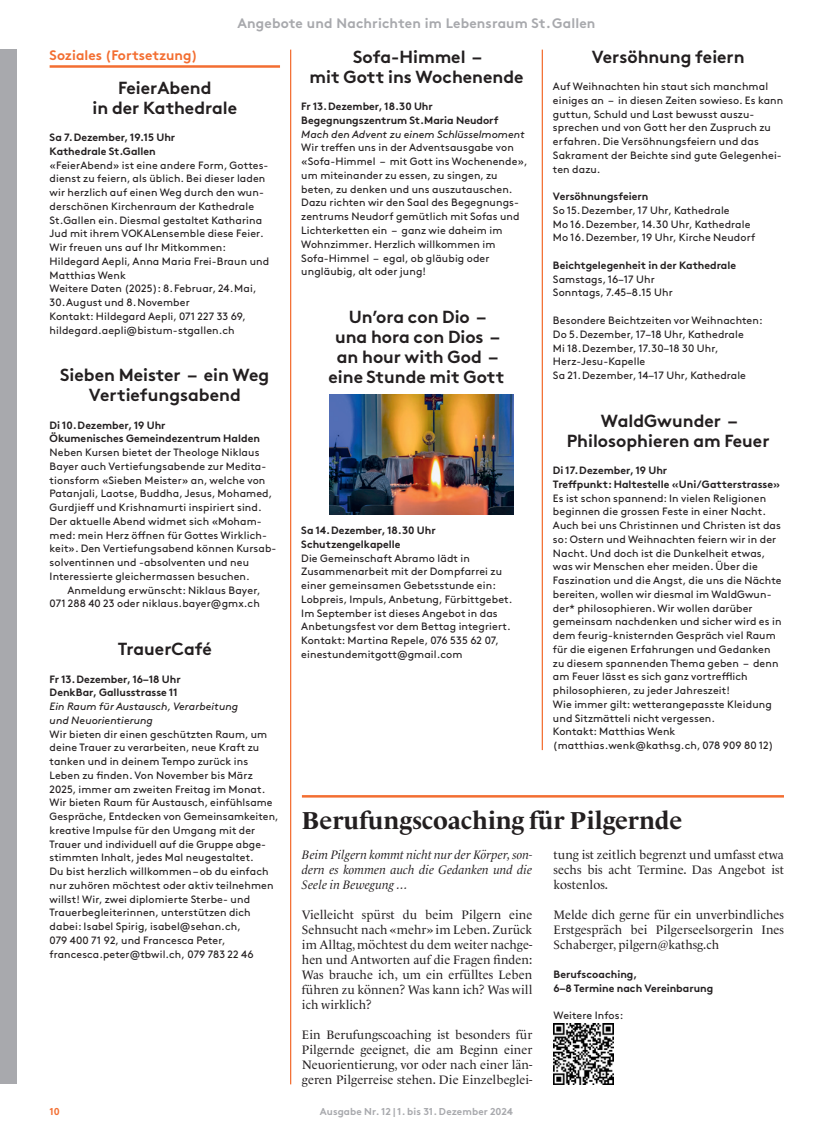
<style>
.page{position:relative;width:833px;height:1134px;background:#fff}
.page>*{position:absolute;margin:0;border:0;box-sizing:border-box;transform-origin:0 0}
.t1{font:700 25px "Le Monde Livre Pro";letter-spacing:-.005em;color:#231f20}
.t2{font:700 17.5px/20px "Brown Pro";color:#231f20;text-align:center}
.t3{font:700 13.75px "Brown Pro";letter-spacing:.01em;color:#a8a9ad}
.t4{font:700 13.75px "Brown Pro";color:#f36e31}
.t5{font:12.5px/15px "Le Monde Livre Pro";letter-spacing:.005em;color:#231f20;text-align:justify}
.t6{font:italic 12.5px/15px "Le Monde Livre Pro";letter-spacing:.005em;color:#231f20;text-align:justify}
.t7{font:10.62px/13.8px "Brown Pro";letter-spacing:.01em;color:#231f20}
.t8{font:700 10.62px/13.8px "Brown Pro";color:#231f20}
.t9{font:italic 10.62px/13.8px "Brown Pro";letter-spacing:.005em;color:#231f20}
.t10{font:700 10px "Brown Pro";letter-spacing:.01em;color:#a8a9ad}
.t11{font:700 10px "Brown Pro";color:#f36e31}
</style>
<div class="page">
<div style="left:0;top:50px;width:17px;height:1034px;background:#a8a9ad"></div>
<hr style="left:50px;top:65px;width:230px;height:3px;background:#f36e31">
<img style="left:330px;top:394px;width:184px;height:120px">
<hr style="left:542px;top:50px;width:1px;height:700px;background:#f36e31">
<hr style="left:290px;top:50px;width:1px;height:1034px;background:#f36e31">
<hr style="left:302px;top:795px;width:482px;height:3px;background:#f36e31">
<img style="left:553px;top:1024px;width:61px;height:60px">
<p class="t3" style="left:237px;top:12px;width:359px">Angebote und Nachrichten im Lebensraum St.Gallen</p>
<p class="t4" style="left:50px;top:44px;width:150px">Soziales (Fortsetzung)</p>
<h2 class="t2" style="left:93px;top:76px;width:146px">FeierAbend<br>in der Kathedrale</h2>
<p class="t8" style="left:50px;top:129px;width:127px">Sa 7.Dezember, 19.15 Uhr<br>Kathedrale St.Gallen</p>
<p class="t7" style="left:50px;top:157px;width:221px">«FeierAbend» ist eine andere Form, Gottes&shy;dienst zu feiern, als üblich. Bei dieser laden wir herzlich auf einen Weg durch den wun&shy;derschönen Kirchenraum der Kathedrale St.Gallen ein. Diesmal gestaltet Katharina Jud mit ihrem VOKALensemble diese Feier.<br>Wir freuen uns auf Ihr Mitkommen:<br>Hildegard Aepli, Anna Maria Frei-Braun und Matthias Wenk<br>Weitere Daten (2025): 8.Februar, 24.Mai, 30.August und 8.November<br>Kontakt: Hildegard Aepli, 071 227 33 69, hildegard.aepli@bistum-stgallen.ch</p>
<h2 class="t2" style="left:60px;top:363px;width:211px">Sieben Meister – ein Weg<br>Vertiefungsabend</h2>
<p class="t8" style="left:50px;top:417px;width:212px">Di 10.Dezember, 19 Uhr<br>Ökumenisches Gemeindezentrum Halden</p>
<p class="t7" style="left:50px;top:445px;width:228px">Neben Kursen bietet der Theologe Niklaus Bayer auch Vertiefungsabende zur Medita&shy;tionsform «Sieben Meister» an, welche von Patanjali, Laotse, Buddha, Jesus, Mohamed, Gurdjieff und Krishnamurti inspiriert sind.<br>Der aktuelle Abend widmet sich «Moham&shy;med: mein Herz öffnen für Gottes Wirklich&shy;keit». Den Vertiefungsabend können Kursab&shy;solventinnen und -absolventen und neu Interessierte gleichermassen besuchen.</p>
<p class="t7" style="left:50px;top:582px;width:213px;text-align:right">Anmeldung erwünscht: Niklaus Bayer,<br>071 288 40 23 oder niklaus.bayer@gmx.ch</p>
<h2 class="t2" style="left:118px;top:637px;width:96px">TrauerCafé</h2>
<p class="t8" style="left:50px;top:671px;width:133px">Fr 13.Dezember, 16–18 Uhr<br>DenkBar, Gallusstrasse 11</p>
<p class="t9" style="left:50px;top:698px;width:190px">Ein Raum für Austausch, Verarbeitung und Neuorientierung</p>
<p class="t7" style="left:50px;top:726px;width:231px">Wir bieten dir einen geschützten Raum, um deine Trauer zu verarbeiten, neue Kraft zu tanken und in deinem Tempo zurück ins Leben zu finden. Von November bis März 2025, immer am zweiten Freitag im Monat.<br>Wir bieten Raum für Austausch, einfühlsame Gespräche, Entdecken von Gemeinsamkeiten, kreative Impulse für den Umgang mit der Trauer und individuell auf die Gruppe abge&shy;stimmten Inhalt, jedes Mal neugestaltet.<br>Du bist herzlich willkommen – ob du einfach nur zuhören möchtest oder aktiv teilnehmen willst! Wir, zwei diplomierte Sterbe- und Trauerbegleiterinnen, unterstützen dich dabei: Isabel Spirig, isabel@sehan.ch,<br>079 400 71 92, und Francesca Peter, francesca.peter@tbwil.ch, 079 783 22 46</p>
<h2 class="t2" style="left:309px;top:45px;width:215px">Sofa-Himmel –<br>mit Gott ins Wochenende</h2>
<p class="t8" style="left:301px;top:99px;width:199px">Fr 13.Dezember, 18.30 Uhr<br>Begegnungszentrum St.Maria Neudorf</p>
<p class="t9" style="left:301px;top:126px;width:225px">Mach den Advent zu einem Schlüsselmoment</p>
<p class="t7" style="left:301px;top:140px;width:228px">Wir treffen uns in der Adventsausgabe von «Sofa-Himmel – mit Gott ins Wochenende», um miteinander zu essen, zu singen, zu beten, zu denken und uns auszutauschen.<br>Dazu richten wir den Saal des Begegnungs&shy;zentrums Neudorf gemütlich mit Sofas und Lichterketten ein – ganz wie daheim im Wohnzimmer. Herzlich willkommen im Sofa-Himmel – egal, ob gläubig oder ungläubig, alt oder jung!</p>
<h2 class="t2" style="left:328px;top:305px;width:177px">Un’ora con Dio –<br>una hora con Dios – an hour with God – eine Stunde mit Gott</h2>
<p class="t8" style="left:301px;top:522px;width:136px">Sa 14.Dezember, 18.30 Uhr<br>Schutzengelkapelle</p>
<p class="t7" style="left:301px;top:550px;width:213px">Die Gemeinschaft Abramo lädt in Zusammenarbeit mit der Dompfarrei zu einer gemeinsamen Gebetsstunde ein:<br>Lobpreis, Impuls, Anbetung, Fürbittgebet.<br>Im September ist dieses Angebot in das Anbetungsfest vor dem Bettag integriert.<br>Kontakt: Martina Repele, 076 535 62 07, einestundemitgott@gmail.com</p>
<h2 class="t2" style="left:591px;top:45px;width:154px">Versöhnung feiern</h2>
<p class="t7" style="left:553px;top:79px;width:232px">Auf Weihnachten hin staut sich manchmal einiges an – in diesen Zeiten sowieso. Es kann guttun, Schuld und Last bewusst auszu&shy;sprechen und von Gott her den Zuspruch zu erfahren. Die Versöhnungsfeiern und das Sakrament der Beichte sind gute Gelegenhei&shy;ten dazu.</p>
<p class="t8" style="left:553px;top:189px;width:97px">Versöhnungsfeiern</p>
<p class="t7" style="left:553px;top:203px;width:204px">So 15.Dezember, 17 Uhr, Kathedrale<br>Mo 16.Dezember, 14.30 Uhr, Kathedrale<br>Mo 16.Dezember, 19 Uhr, Kirche Neudorf</p>
<p class="t8" style="left:553px;top:257px;width:185px">Beichtgelegenheit in der Kathedrale</p>
<p class="t7" style="left:553px;top:271px;width:121px">Samstags, 16–17 Uhr<br>Sonntags, 7.45–8.15 Uhr</p>
<p class="t7" style="left:553px;top:313px;width:211px">Besondere Beichtzeiten vor Weihnachten:<br>Do 5.Dezember, 17–18 Uhr, Kathedrale<br>Mi 18.Dezember, 17.30–18 30 Uhr, Herz-Jesu-Kapelle<br>Sa 21.Dezember, 14–17 Uhr, Kathedrale</p>
<h2 class="t2" style="left:567px;top:409px;width:204px">WaldGwunder –<br>Philosophieren am Feuer</h2>
<p class="t8" style="left:553px;top:462px;width:229px">Di 17.Dezember, 19 Uhr<br>Treffpunkt: Haltestelle «Uni/Gatterstrasse»</p>
<p class="t7" style="left:553px;top:490px;width:230px">Es ist schon spannend: In vielen Religionen beginnen die grossen Feste in einer Nacht.<br>Auch bei uns Christinnen und Christen ist das so: Ostern und Weihnachten feiern wir in der Nacht. Und doch ist die Dunkelheit etwas, was wir Menschen eher meiden. Über die Faszination und die Angst, die uns die Nächte bereiten, wollen wir diesmal im WaldGwun&shy;der* philosophieren. Wir wollen darüber gemeinsam nachdenken und sicher wird es in dem feurig-knisternden Gespräch viel Raum für die eigenen Erfahrungen und Gedanken zu diesem spannenden Thema geben – denn am Feuer lässt es sich ganz vortrefflich philosophieren, zu jeder Jahreszeit!<br>Wie immer gilt: wetterangepasste Kleidung und Sitzmätteli nicht vergessen.<br>Kontakt: Matthias Wenk (matthias.wenk@kathsg.ch, 078 909 80 12)</p>
<h1 class="t1" style="left:302px;top:801px;width:382px">Berufungscoaching für Pilgernde</h1>
<p class="t6" style="left:302px;top:846px;width:232px">Beim Pilgern kommt nicht nur der Körper, son&shy;dern es kommen auch die Gedanken und die Seele in Bewegung…</p>
<p class="t5" style="left:302px;top:906px;width:232px">Vielleicht spürst du beim Pilgern eine Sehnsucht nach «mehr» im Leben. Zurück im Alltag, möchtest du dem weiter nachge&shy;hen und Antworten auf die Fragen finden:<br>Was brauche ich, um ein erfülltes Leben führen zu können? Was kann ich? Was will ich wirklich?</p>
<p class="t5" style="left:302px;top:1026px;width:232px">Ein Berufungscoaching ist besonders für Pilgernde geeignet, die am Beginn einer Neuorientierung, vor oder nach einer län&shy;geren Pilgerreise stehen. Die Einzelbeglei-</p>
<p class="t5" style="left:553px;top:846px;width:232px">tung ist zeitlich begrenzt und umfasst etwa sechs bis acht Termine. Das Angebot ist kostenlos.</p>
<p class="t5" style="left:553px;top:906px;width:232px">Melde dich gerne für ein unverbindliches Erstgespräch bei Pilgerseelsorgerin Ines Schaberger, pilgern@kathsg.ch</p>
<p class="t8" style="left:553px;top:966px;width:161px">Berufscoaching,<br>6–8 Termine nach Vereinbarung</p>
<p class="t7" style="left:553px;top:1007px;width:71px">Weitere Infos:</p>
<p class="t11" style="left:50px;top:1103px;width:12px">10</p>
<p class="t10" style="left:320px;top:1103px;width:195px">Ausgabe Nr. 12 | 1. bis 31. Dezember 2024</p>
</div>
